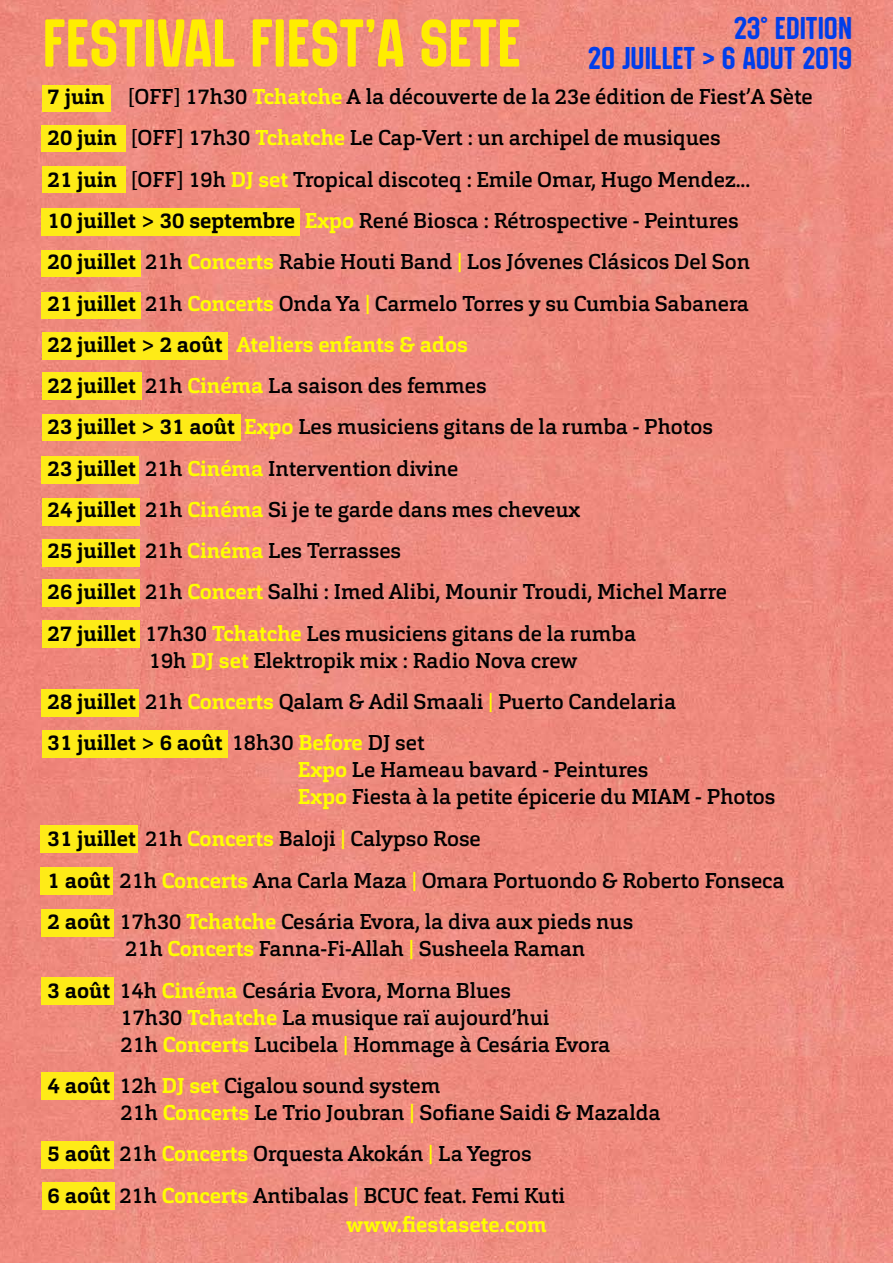
<style>
.page{position:relative;width:893px;height:1263px;background:#fff}
.page>*{position:absolute;margin:0;border:0;box-sizing:border-box;transform-origin:0 0}
.t1{font:67.5px "Chromoxome";color:#ffed00}
.t2{font:31.5px "Chromoxome";color:#003eea}
.t3{font:500 21.3px/41.2px "Cargan";color:#000}
.t4{font:700 21.3px "Cargan";color:#ff0}
.s1{font-size:31.5px;color:#003eea}
.s2{font-weight:700}
.s3{font-weight:700;color:#ff0}
.s4{color:#ff0}
</style>
<div class="page">
<img style="left:0;top:0;width:893px;height:1263px">
<div style="left:42px;top:85px;width:68px;height:26px;background:#feeb17"></div>
<div style="left:42px;top:125px;width:84px;height:26px;background:#feeb17"></div>
<div style="left:42px;top:251px;width:99px;height:26px;background:#feeb17"></div>
<div style="left:42px;top:689px;width:97px;height:28px;background:#feeb17"></div>
<div style="left:41px;top:825px;width:97px;height:28px;background:#feeb17"></div>
<div style="left:42px;top:167px;width:84px;height:26px;background:#feeb17"></div>
<div style="left:42px;top:208px;width:258px;height:28px;background:#feeb17"></div>
<div style="left:42px;top:293px;width:99px;height:26px;background:#feeb17"></div>
<div style="left:42px;top:332px;width:185px;height:28px;background:#feeb17"></div>
<div style="left:43px;top:414px;width:198px;height:27px;background:#feeb17"></div>
<div style="left:43px;top:499px;width:97px;height:27px;background:#feeb17"></div>
<div style="left:43px;top:539px;width:97px;height:27px;background:#feeb17"></div>
<div style="left:42px;top:580px;width:97px;height:27px;background:#feeb17"></div>
<div style="left:43px;top:620px;width:97px;height:27px;background:#feeb17"></div>
<div style="left:43px;top:730px;width:185px;height:28px;background:#feeb17"></div>
<div style="left:41px;top:868px;width:72px;height:27px;background:#feeb17"></div>
<div style="left:42px;top:909px;width:72px;height:27px;background:#feeb17"></div>
<div style="left:42px;top:977px;width:72px;height:27px;background:#feeb17"></div>
<div style="left:42px;top:1072px;width:72px;height:27px;background:#feeb17"></div>
<div style="left:42px;top:1142px;width:72px;height:27px;background:#feeb17"></div>
<div style="left:43px;top:1183px;width:72px;height:27px;background:#feeb17"></div>
<div style="left:42px;top:456px;width:97px;height:27px;background:#feeb17"></div>
<div style="left:42px;top:373px;width:100px;height:27px;background:#feeb17"></div>
<h2 class="t2" style="left:734px;top:11px;width:120px">23° EDITION</h2>
<h1 class="t1" style="left:43px;top:6px;width:811px">FESTIVAL FIEST’A SETE <span class="s1">20 JUILLET &gt; 6 AOUT 2019</span></h1>
<p class="t3" style="left:48px;top:76px;width:767px"><span class="s2">7 juin</span> [OFF] 17h30 <span class="s3">Tchatche</span> A la découverte de la 23e édition de Fiest’A Sète <span class="s2">20 juin</span> [OFF] 17h30 <span class="s3">Tchatche</span> Le Cap-Vert : un archipel de musiques<br><span class="s2">21 juin</span> [OFF] 19h <span class="s3">DJ set</span> Tropical discoteq : Emile Omar, Hugo Mendez...<br><span class="s2">10 juillet &gt; 30 septembre</span> <span class="s3">Expo</span> René Biosca : Rétrospective - Peintures<br><span class="s2">20 juillet</span> 21h <span class="s3">Concerts</span> Rabie Houti Band <span class="s4">|</span> Los Jóvenes Clásicos Del Son<br><span class="s2">21 juillet</span> 21h <span class="s3">Concerts</span> Onda Ya <span class="s4">|</span> Carmelo Torres y su Cumbia Sabanera<br><span class="s2">22 juillet &gt; 2 août</span> <span class="s3">Ateliers enfants &amp; ados<br></span><span class="s2">22 juillet</span> 21h <span class="s3">Cinéma</span> La saison des femmes<br><span class="s2">23 juillet &gt; 31 août</span> <span class="s3">Expo</span> Les musiciens gitans de la rumba - Photos<br><span class="s2">23 juillet</span> 21h <span class="s3">Cinéma</span> Intervention divine<br><span class="s2">24 juillet</span> 21h <span class="s3">Cinéma</span> Si je te garde dans mes cheveux<br><span class="s2">25 juillet</span> 21h <span class="s3">Cinéma</span> Les Terrasses<br><span class="s2">26 juillet</span> 21h <span class="s3">Concert</span> Salhi : Imed Alibi, Mounir Troudi, Michel Marre<br><span class="s2">27 juillet</span> 17h30 <span class="s3">Tchatche</span> Les musiciens gitans de la rumba</p>
<p class="t3" style="left:48px;top:640px;width:630px;text-indent:101px">19h <span class="s3">DJ set</span> Elektropik mix : Radio Nova crew<br><span class="s2">28 juillet</span> 21h <span class="s3">Concerts</span> Qalam &amp; Adil Smaali <span class="s4">|</span> Puerto Candelaria<br><span class="s2">31 juillet &gt; 6 août</span> 18h30 <span class="s3">Before</span> DJ set</p>
<p class="t3" style="left:298px;top:756px;width:479px;line-height:27px"><span class="s3">Expo</span> Le Hameau bavard - Peintures<br><span class="s3">Expo</span> Fiesta à la petite épicerie du MIAM - Photos</p>
<p class="t3" style="left:48px;top:817px;width:739px"><span class="s2">31 juillet</span> 21h <span class="s3">Concerts</span> Baloji <span class="s4">|</span> Calypso Rose<br><span class="s2">1 août</span> 21h <span class="s3">Concerts</span> Ana Carla Maza <span class="s4">|</span> Omara Portuondo &amp; Roberto Fonseca<br><span class="s2">2 août</span> 17h30 <span class="s3">Tchatche</span> Cesária Evora, la diva aux pieds nus</p>
<p class="t3" style="left:48px;top:927px;width:539px;line-height:42px;text-indent:78px">21h <span class="s3">Concerts</span> Fanna-Fi-Allah <span class="s4">|</span> Susheela Raman<br><span class="s2">3 août</span> 14h <span class="s3">Cinéma</span> Cesária Evora, Morna Blues</p>
<p class="t3" style="left:121px;top:1004px;width:491px;line-height:27px">17h30 <span class="s3">Tchatche</span> La musique raï aujourd’hui<br>21h <span class="s3">Concerts</span> Lucibela <span class="s4">|</span> Hommage à Cesária Evora</p>
<p class="t3" style="left:121px;top:1072px;width:542px;line-height:27px;text-indent:-73px"><span class="s2">4 août</span> 12h <span class="s3">DJ set</span> Cigalou sound system<br>21h <span class="s3">Concerts</span> Le Trio Joubran <span class="s4">|</span> Sofiane Saidi &amp; Mazalda</p>
<p class="t3" style="left:48px;top:1133px;width:519px"><span class="s2">5 août</span> 21h <span class="s3">Concerts</span> Orquesta Akokán <span class="s4">|</span> La Yegros<br><span class="s2">6 août</span> 21h <span class="s3">Concerts</span> Antibalas <span class="s4">|</span> BCUC feat. Femi Kuti</p>
<p class="t4" style="left:346px;top:1211px;width:202px">www.fiestasete.com</p>
</div>
